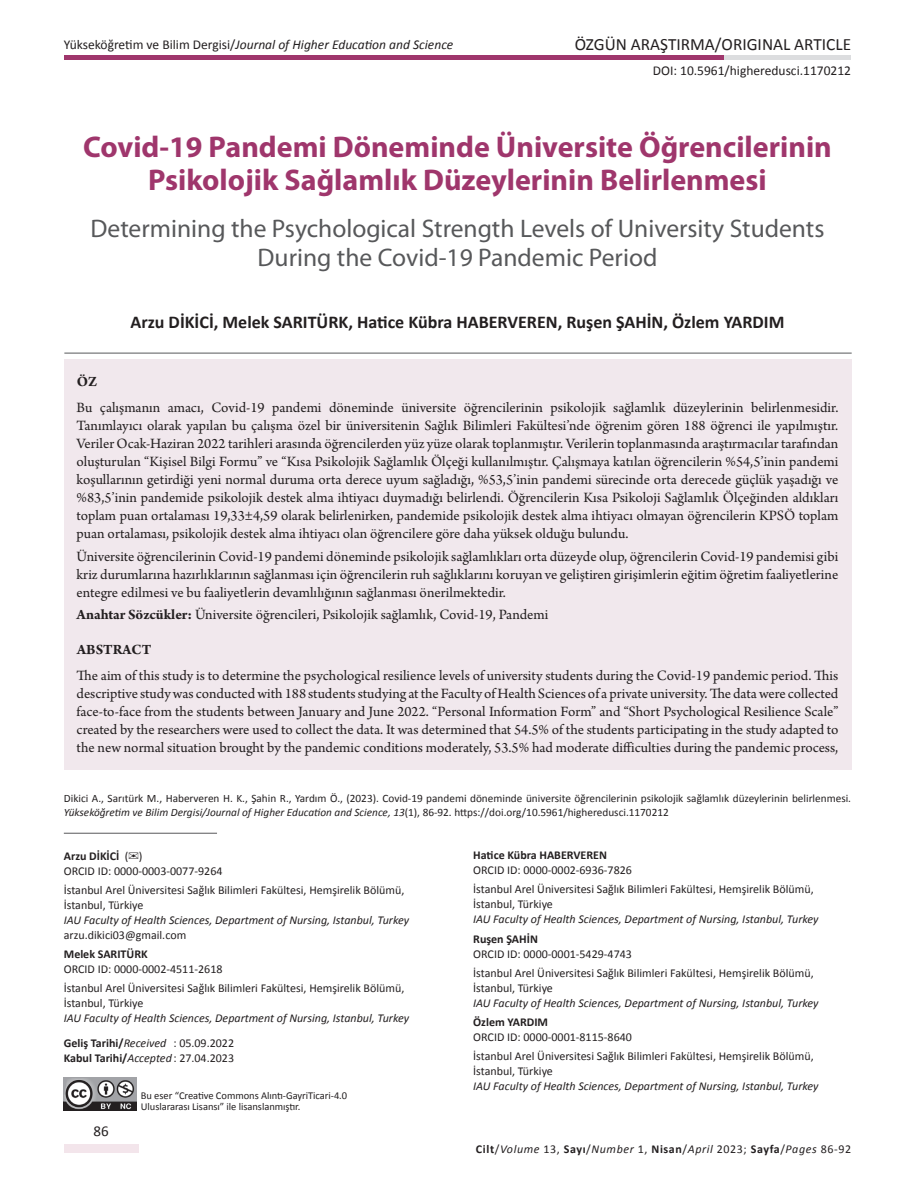
<style>
.page{position:relative;width:915px;height:1191px;background:#fff}
.page>*{position:absolute;margin:0;border:0;box-sizing:border-box;transform-origin:0 0}
.t1{font:700 30px/33px "Myriad Pro";color:#9f366c;text-align:center}
.t2{font:25.5px/29.2px "Myriad Pro";color:#57585a;text-align:center}
.t3{font:700 18px "Calibri";color:#231f20}
.t4{font:17.25px "Calibri";color:#231f20}
.t5{font:15px/18px "Arno Pro";color:#231f20;text-align:justify}
.t6{font:700 15px "Arno Pro";letter-spacing:.005em;color:#231f20}
.t7{font:15px "Calibri";color:#231f20}
.t8{font:italic 13.5px "Calibri";color:#231f20}
.t9{font:13.5px "Calibri";color:#231f20}
.t10{font:12px/19.2px "Calibri";color:#231f20}
.t11{font:italic 12px/24.8px "Calibri";color:#231f20}
.t12{font:700 12px "Calibri";color:#231f20}
.t13{font:italic 12px "Calibri";letter-spacing:.05em;color:#231f20}
.t14{font:11.25px/13.5px "Calibri";color:#231f20}
.t15{font:10.5px/11.2px "Calibri";letter-spacing:-.005em;color:#231f20}
.s1{font-style:normal}
.s2{font-weight:700}
.s3{font-style:italic}
.s4{font-weight:700;font-style:normal}
.s5{font-weight:400;font-style:italic}
.s6{font-weight:400}
</style>
<div class="page">
<div style="left:64px;top:1144px;width:74px;height:8px;background:#f3e5eb"></div>
<div style="left:719px;top:55px;width:131px;height:5px;background:#dcdddf"></div>
<div style="left:64px;top:55px;width:659px;height:5px;background:#9f366c"></div>
<hr style="left:64px;top:353px;width:787px;height:1px;background:#57585a">
<hr style="left:64px;top:833px;width:153px;height:1px;background:#57585a">
<img style="left:64px;top:1077px;width:73px;height:33px">
<div style="left:64px;top:359px;width:786px;height:411px;background:#f1e8ed"></div>
<p class="t8" style="left:64px;top:36px;width:391px"><span class="s1">Yükseköğretim ve Bilim Dergisi/</span>Journal of Higher Education and Science</p>
<p class="t4" style="left:574px;top:34px;width:278px">ÖZGÜN ARAŞTIRMA/ORIGINAL ARTICLE</p>
<p class="t9" style="left:652px;top:62px;width:200px">DOI: 10.5961/higheredusci.1170212</p>
<h1 class="t1" style="left:83px;top:130px;width:749px">Covid-19 Pandemi Döneminde Üniversite Öğrencilerinin<br>Psikolojik Sağlamlık Düzeylerinin Belirlenmesi</h1>
<h2 class="t2" style="left:90px;top:213px;width:735px">Determining the Psychological Strength Levels of University Students<br>During the Covid-19 Pandemic Period</h2>
<p class="t3" style="left:130px;top:310px;width:655px">Arzu DİKİCİ, Melek SARITÜRK, Hatice Kübra HABERVEREN, Ruşen ŞAHİN, Özlem YARDIM</p>
<p class="t6" style="left:77px;top:372px;width:22px">ÖZ</p>
<p class="t5" style="left:77px;top:399px;width:763px">Bu çalışmanın amacı, Covid-19 pandemi döneminde üniversite öğrencilerinin psikolojik sağlamlık düzeylerinin belirlenmesidir.<br>Tanımlayıcı olarak yapılan bu çalışma özel bir üniversitenin Sağlık Bilimleri Fakültesi’nde öğrenim gören 188 öğrenci ile yapılmıştır.<br>Veriler Ocak-Haziran 2022 tarihleri arasında öğrencilerden yüz yüze olarak toplanmıştır. Verilerin toplanmasında araştırmacılar tarafından oluşturulan “Kişisel Bilgi Formu” ve “Kısa Psikolojik Sağlamlık Ölçeği kullanılmıştır. Çalışmaya katılan öğrencilerin %54,5’inin pandemi koşullarının getirdiği yeni normal duruma orta derece uyum sağladığı, %53,5’inin pandemi sürecinde orta derecede güçlük yaşadığı ve %83,5’inin pandemide psikolojik destek alma ihtiyacı duymadığı belirlendi. Öğrencilerin Kısa Psikoloji Sağlamlık Ölçeğinden aldıkları toplam puan ortalaması 19,33±4,59 olarak belirlenirken, pandemide psikolojik destek alma ihtiyacı olmayan öğrencilerin KPSÖ toplam puan ortalaması, psikolojik destek alma ihtiyacı olan öğrencilere göre daha yüksek olduğu bulundu.</p>
<p class="t5" style="left:77px;top:548px;width:763px">Üniversite öğrencilerinin Covid-19 pandemi döneminde psikolojik sağlamlıkları orta düzeyde olup, öğrencilerin Covid-19 pandemisi gibi kriz durumlarına hazırlıklarının sağlanması için öğrencilerin ruh sağlıklarını koruyan ve geliştiren girişimlerin eğitim öğretim faaliyetlerine entegre edilmesi ve bu faaliyetlerin devamlılığının sağlanması önerilmektedir.</p>
<p class="t5" style="left:77px;top:606px;width:473px"><span class="s2">Anahtar Sözcükler:</span> Üniversite öğrencileri, Psikolojik sağlamlık, Covid-19, Pandemi</p>
<p class="t6" style="left:77px;top:640px;width:76px">ABSTRACT</p>
<p class="t5" style="left:77px;top:667px;width:763px">The aim of this study is to determine the psychological resilience levels of university students during the Covid-19 pandemic period. This descriptive study was conducted with 188 students studying at the Faculty of Health Sciences of a private university. The data were collected face-to-face from the students between January and June 2022. “Personal Information Form” and “Short Psychological Resilience Scale” created by the researchers were used to collect the data. It was determined that 54.5% of the students participating in the study adapted to the new normal situation brought by the pandemic conditions moderately, 53.5% had moderate difficulties during the pandemic process,</p>
<p class="t14" style="left:64px;top:792px;width:788px">Dikici A., Sarıtürk M., Haberveren H. K., Şahin R., Yardım Ö., (2023). Covid-19 pandemi döneminde üniversite öğrencilerinin psikolojik sağlamlık düzeylerinin belirlenmesi.<br><span class="s3">Yükseköğretim ve Bilim Dergisi/Journal of Higher Education and Science, 13</span>(1), 86-92. https://doi.org/10.5961/higheredusci.1170212</p>
<p class="t10" style="left:64px;top:848px;width:160px;line-height:15px"><span class="s2">Arzu DİKİCİ</span> ( )<br>ORCID ID: 0000-0003-0077-9264</p>
<p class="t10" style="left:64px;top:882px;width:342px;line-height:15px">İstanbul Arel Üniversitesi Sağlık Bilimleri Fakültesi, Hemşirelik Bölümü,<br>İstanbul, Türkiye</p>
<p class="t11" style="left:64px;top:907px;width:347px">IAU Faculty of Health Sciences, Department of Nursing, Istanbul, Turkey</p>
<p class="t10" style="left:64px;top:925px;width:124px">arzu.dikici03@gmail.com</p>
<p class="t12" style="left:64px;top:946px;width:85px">Melek SARITÜRK</p>
<p class="t10" style="left:64px;top:959px;width:342px">ORCID ID: 0000-0002-4511-2618<br>İstanbul Arel Üniversitesi Sağlık Bilimleri Fakültesi, Hemşirelik Bölümü,</p>
<p class="t10" style="left:64px;top:993px;width:81px">İstanbul, Türkiye</p>
<p class="t11" style="left:64px;top:1005px;width:347px">IAU Faculty of Health Sciences, Department of Nursing, Istanbul, Turkey<br><span class="s4">Geliş Tarihi/</span>Received <span class="s1">: 05.09.2022</span></p>
<p class="t12" style="left:64px;top:1050px;width:172px">Kabul Tarihi/<span class="s5">Accepted</span><span class="s6">: 27.04.2023</span></p>
<p class="t7" style="left:93px;top:1121px;width:17px">86</p>
<p class="t15" style="left:141px;top:1089px;width:208px">Bu eser “Creative Commons Alıntı-GayriTicari-4.0<br>Uluslararası Lisansı” ile lisanslanmıştır.</p>
<p class="t12" style="left:473px;top:847px;width:135px">Hatice Kübra HABERVEREN</p>
<p class="t10" style="left:473px;top:860px;width:342px">ORCID ID: 0000-0002-6936-7826<br>İstanbul Arel Üniversitesi Sağlık Bilimleri Fakültesi, Hemşirelik Bölümü,</p>
<p class="t10" style="left:473px;top:894px;width:81px">İstanbul, Türkiye</p>
<p class="t11" style="left:473px;top:906px;width:347px">IAU Faculty of Health Sciences, Department of Nursing, Istanbul, Turkey</p>
<p class="t12" style="left:473px;top:931px;width:66px">Ruşen ŞAHİN</p>
<p class="t10" style="left:473px;top:944px;width:342px">ORCID ID: 0000-0001-5429-4743<br>İstanbul Arel Üniversitesi Sağlık Bilimleri Fakültesi, Hemşirelik Bölümü,</p>
<p class="t10" style="left:473px;top:978px;width:81px">İstanbul, Türkiye</p>
<p class="t11" style="left:473px;top:990px;width:347px">IAU Faculty of Health Sciences, Department of Nursing, Istanbul, Turkey</p>
<p class="t12" style="left:473px;top:1014px;width:76px">Özlem YARDIM</p>
<p class="t10" style="left:473px;top:1027px;width:342px">ORCID ID: 0000-0001-8115-8640<br>İstanbul Arel Üniversitesi Sağlık Bilimleri Fakültesi, Hemşirelik Bölümü,</p>
<p class="t10" style="left:473px;top:1061px;width:81px">İstanbul, Türkiye</p>
<p class="t11" style="left:473px;top:1073px;width:347px">IAU Faculty of Health Sciences, Department of Nursing, Istanbul, Turkey</p>
<p class="t13" style="left:476px;top:1140px;width:376px"><span class="s4">Cilt</span><span class="s1">/</span>Volume <span class="s1">13,</span> <span class="s4">Sayı</span><span class="s1">/</span>Number <span class="s1">1,</span> <span class="s4">Nisan</span><span class="s1">/</span>April <span class="s1">2023;</span> <span class="s4">Sayfa</span><span class="s1">/</span>Pages <span class="s1">86-92</span></p>
</div>
